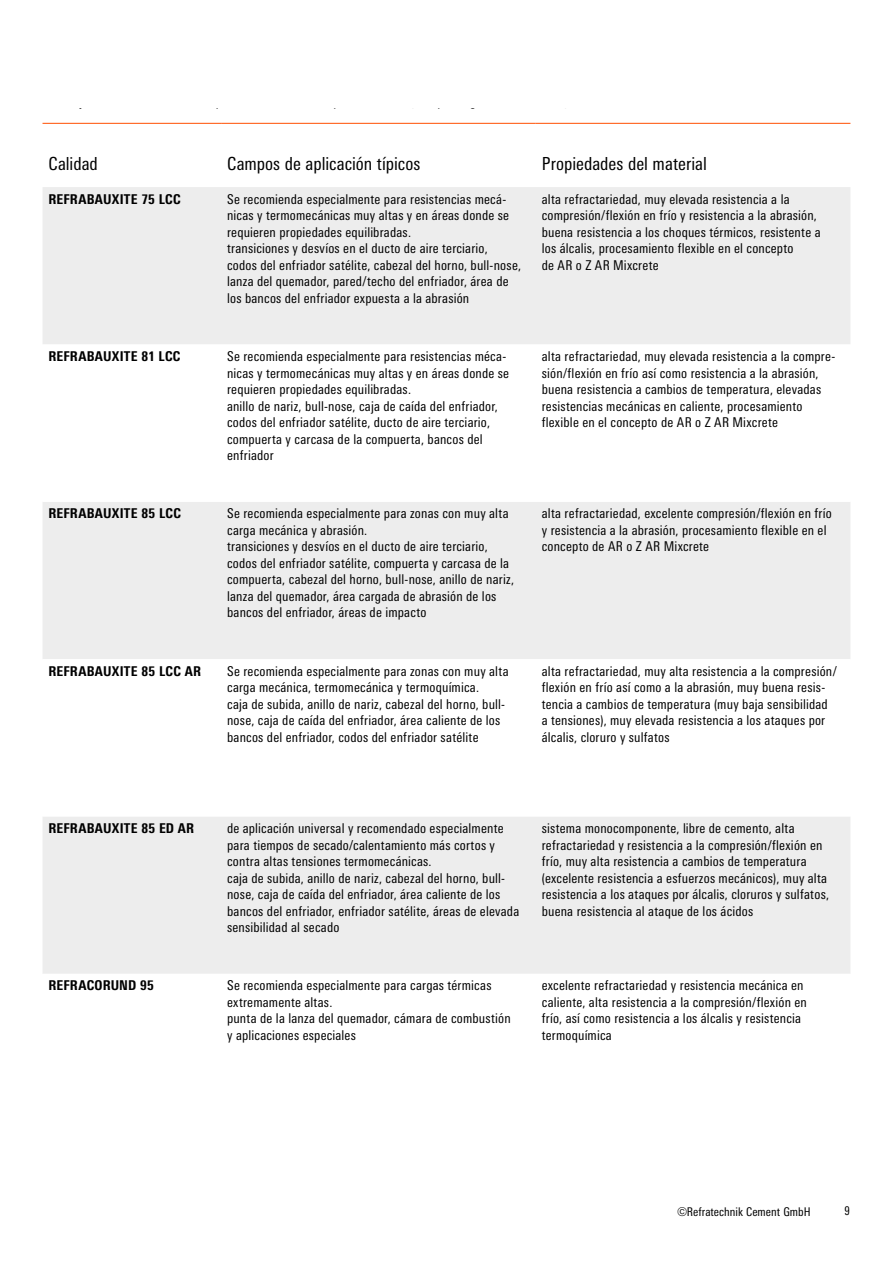
<style>
.page{position:relative;width:893px;height:1263px;background:#fff}
.page>*{position:absolute;margin:0;border:0;box-sizing:border-box;transform-origin:0 0}
.subline_12_420{font:condensed 18px "Linotype Univers";color:#000}
.subline_12_420-2{font:condensed 13.5px/16.5px "Linotype Univers";letter-spacing:.015em;color:#000}
.subline_12_420-3{font:800 condensed 13.5px "Linotype Univers";letter-spacing:.02em;color:#000}
.t1{font:condensed 12px "Linotype Univers";letter-spacing:.005em;color:#000}
</style>
<div class="page">
<div style="left:43px;top:187px;width:807px;height:157px;background:#ededed"></div>
<svg style="left:43px;top:502px;width:807px;height:472px;fill:#ededed"></svg>
<hr style="left:43px;top:123px;width:178px;height:1px;background:#ff4e00">
<hr style="left:221px;top:123px;width:315px;height:1px;background:#ff4e00">
<hr style="left:536px;top:123px;width:314px;height:1px;background:#ff4e00">
<p class="subline_12_420" style="left:49px;top:153px;width:51px">Calidad</p>
<p class="subline_12_420" style="left:227px;top:153px;width:195px">Campos de aplicación típicos</p>
<p class="subline_12_420" style="left:542px;top:153px;width:167px">Propiedades del material</p>
<p class="subline_12_420-3" style="left:49px;top:191px;width:134px">REFRABAUXITE 75 LCC</p>
<p class="subline_12_420-2" style="left:227px;top:191px;width:283px">Se recomienda especialmente para resistencias mecá&shy;nicas y termomecánicas muy altas y en áreas donde se requieren propiedades equilibradas.</p>
<p class="subline_12_420-2" style="left:227px;top:240px;width:295px">transiciones y desvíos en el ducto de aire terciario,<br>codos del enfriador satélite, cabezal del horno, bull-nose, lanza del quemador, pared/techo del enfriador, área de los bancos del enfriador expuesta a la abrasión</p>
<p class="subline_12_420-2" style="left:542px;top:191px;width:277px">alta refractariedad, muy elevada resistencia a la compresión/flexión en frío y resistencia a la abrasión,</p>
<p class="subline_12_420-2" style="left:542px;top:224px;width:280px">buena resistencia a los choques térmicos, resistente a los álcalis, procesamiento flexible en el concepto</p>
<p class="subline_12_420-2" style="left:542px;top:257px;width:118px">de AR o Z AR Mixcrete</p>
<p class="subline_12_420-3" style="left:49px;top:348px;width:133px">REFRABAUXITE 81 LCC</p>
<p class="subline_12_420-2" style="left:227px;top:348px;width:283px">Se recomienda especialmente para resistencias méca&shy;nicas y termomecánicas muy altas y en áreas donde se requieren propiedades equilibradas.</p>
<p class="subline_12_420-2" style="left:227px;top:397px;width:272px">anillo de nariz, bull-nose, caja de caída del enfriador, codos del enfriador satélite, ducto de aire terciario, compuerta y carcasa de la compuerta, bancos del enfriador</p>
<p class="subline_12_420-3" style="left:49px;top:505px;width:134px">REFRABAUXITE 85 LCC</p>
<p class="subline_12_420-2" style="left:227px;top:505px;width:283px">Se recomienda especialmente para zonas con muy alta carga mecánica y abrasión.</p>
<p class="subline_12_420-2" style="left:227px;top:538px;width:288px">transiciones y desvíos en el ducto de aire terciario, codos del enfriador satélite, compuerta y carcasa de la compuerta, cabezal del horno, bull-nose, anillo de nariz, lanza del quemador, área cargada de abrasión de los bancos del enfriador, áreas de impacto</p>
<p class="subline_12_420-3" style="left:49px;top:663px;width:154px">REFRABAUXITE 85 LCC AR</p>
<p class="subline_12_420-2" style="left:227px;top:663px;width:283px">Se recomienda especialmente para zonas con muy alta carga mecánica, termomecánica y termoquímica.</p>
<p class="subline_12_420-2" style="left:227px;top:696px;width:279px">caja de subida, anillo de nariz, cabezal del horno, bull&shy;nose, caja de caída del enfriador, área caliente de los bancos del enfriador, codos del enfriador satélite</p>
<p class="subline_12_420-2" style="left:542px;top:348px;width:295px">alta refractariedad, muy elevada resistencia a la compre&shy;sión/flexión en frío así como resistencia a la abrasión, buena resistencia a cambios de temperatura, elevadas resistencias mecánicas en caliente, procesamiento flexible en el concepto de AR o Z AR Mixcrete</p>
<p class="subline_12_420-2" style="left:542px;top:505px;width:292px">alta refractariedad, excelente compresión/flexión en frío y resistencia a la abrasión, procesamiento flexible en el concepto de AR o Z AR Mixcrete</p>
<p class="subline_12_420-2" style="left:542px;top:663px;width:296px">alta refractariedad, muy alta resistencia a la compresión/ flexión en frío así como a la abrasión, muy buena resis&shy;tencia a cambios de temperatura (muy baja sensibilidad a tensiones), muy elevada resistencia a los ataques por álcalis, cloruro y sulfatos</p>
<p class="subline_12_420-3" style="left:49px;top:820px;width:147px">REFRABAUXITE 85 ED AR</p>
<p class="subline_12_420-2" style="left:227px;top:820px;width:278px">de aplicación universal y recomendado especialmente para tiempos de secado/calentamiento más cortos y contra altas tensiones termomecánicas.</p>
<p class="subline_12_420-2" style="left:227px;top:869px;width:294px">caja de subida, anillo de nariz, cabezal del horno, bull&shy;nose, caja de caída del enfriador, área caliente de los bancos del enfriador, enfriador satélite, áreas de elevada sensibilidad al secado</p>
<p class="subline_12_420-3" style="left:49px;top:977px;width:107px">REFRACORUND 95</p>
<p class="subline_12_420-2" style="left:227px;top:977px;width:266px">Se recomienda especialmente para cargas térmicas extremamente altas.</p>
<p class="subline_12_420-2" style="left:227px;top:1010px;width:285px">punta de la lanza del quemador, cámara de combustión y aplicaciones especiales</p>
<p class="subline_12_420-2" style="left:542px;top:820px;width:289px">sistema monocomponente, libre de cemento, alta refractariedad y resistencia a la compresión/flexión en frío, muy alta resistencia a cambios de temperatura (excelente resistencia a esfuerzos mecánicos), muy alta resistencia a los ataques por álcalis, cloruros y sulfatos, buena resistencia al ataque de los ácidos</p>
<p class="subline_12_420-2" style="left:542px;top:977px;width:267px">excelente refractariedad y resistencia mecánica en caliente, alta resistencia a la compresión/flexión en frío, así como resistencia a los álcalis y resistencia termoquímica</p>
<p class="t1" style="left:677px;top:1204px;width:135px">©Refratechnik Cement GmbH</p>
<p class="t1" style="left:845px;top:1204px;width:7px">9</p>
</div>
